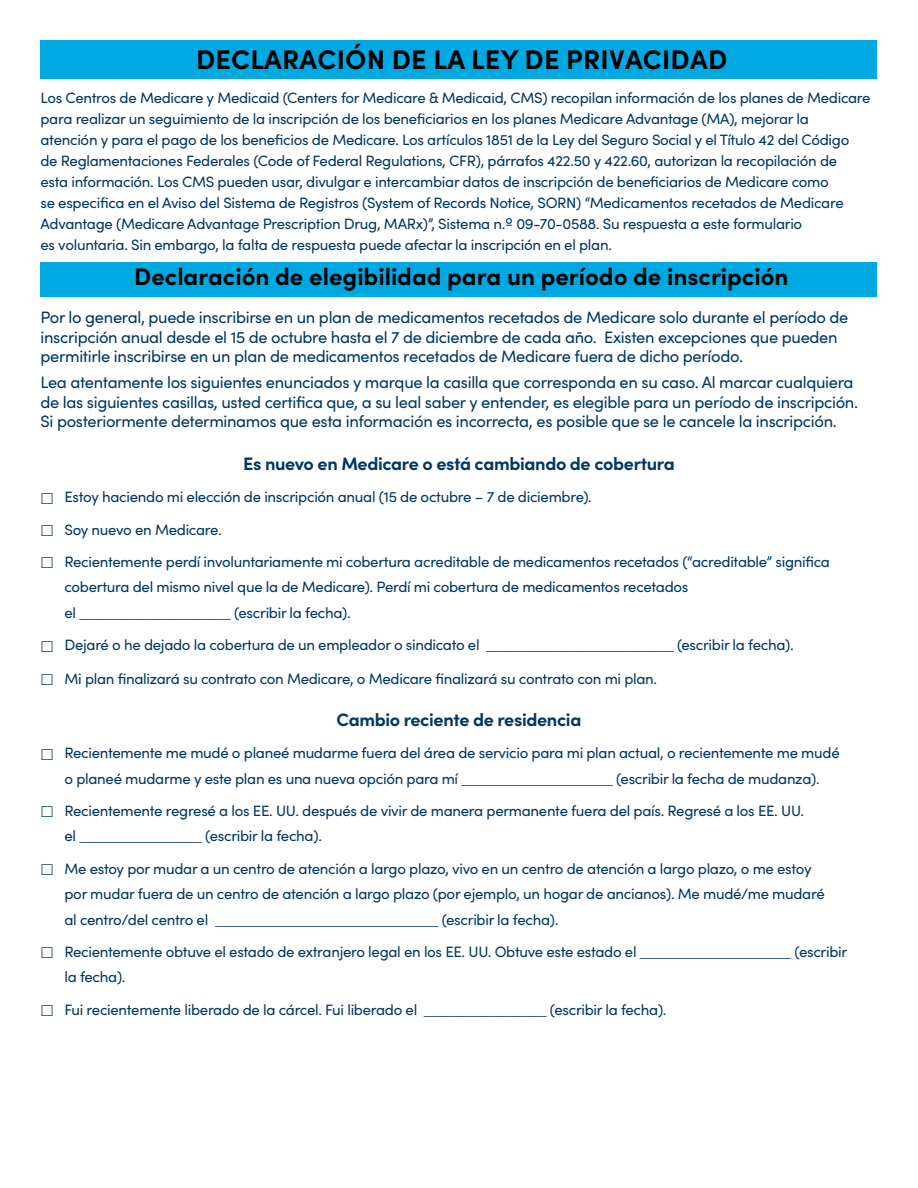
<style>
.page{position:relative;width:918px;height:1188px;background:#fff}
.page>*{position:absolute;margin:0;border:0;box-sizing:border-box;transform-origin:0 0}
.t1{font:700 27px "Sofia Pro";letter-spacing:.01em;color:#000}
.t2{font:700 24px "Sofia Pro";color:#000}
.t3{font:700 18px "Sofia Pro";letter-spacing:-.02em;color:#003863}
.t4{font:16.5px/19.5px "Sofia Pro";letter-spacing:-.02em;color:#003863}
.t5{font:15px/21px "Sofia Pro";letter-spacing:-.02em;color:#003863}
.t6{font:15px "Minion Pro";color:#003863}
.s1{font-family:"Sofia Pro"}
.s2{font-family:"Minion Pro"}
</style>
<div class="page">
<div style="left:40px;top:40px;width:838px;height:39px;background:#00a8e2"></div>
<div style="left:40px;top:262px;width:838px;height:35px;background:#00a8e2"></div>
<h2 class="t1" style="left:196px;top:39px;width:533px">DECLARACIÓN DE LA LEY DE PRIVACIDAD</h2>
<p class="t5" style="left:40px;top:86px;width:832px">Los Centros de Medicare y Medicaid (Centers for Medicare &amp; Medicaid, CMS) recopilan información de los planes de Medicare para realizar un seguimiento de la inscripción de los beneficiarios en los planes Medicare Advantage (MA), mejorar la<br>atención y para el pago de los beneficios de Medicare. Los artículos 1851 de la Ley del Seguro Social y el Título 42 del Código<br>de Reglamentaciones Federales (Code of Federal Regulations, CFR), párrafos 422.50 y 422.60, autorizan la recopilación de<br>esta información. Los CMS pueden usar, divulgar e intercambiar datos de inscripción de beneficiarios de Medicare como<br>se especifica en el Aviso del Sistema de Registros (System of Records Notice, SORN) “Medicamentos recetados de Medicare Advantage (Medicare Advantage Prescription Drug, MARx)”, Sistema n.º 09-70-0588. Su respuesta a este formulario<br>es voluntaria. Sin embargo, la falta de respuesta puede afectar la inscripción en el plan.</p>
<h3 class="t2" style="left:134px;top:259px;width:656px">Declaración de elegibilidad para un período de inscripción</h3>
<p class="t4" style="left:40px;top:307px;width:810px">Por lo general, puede inscribirse en un plan de medicamentos recetados de Medicare solo durante el período de inscripción anual desde el 15 de octubre hasta el 7 de diciembre de cada año. Existen excepciones que pueden permitirle inscribirse en un plan de medicamentos recetados de Medicare fuera de dicho período.</p>
<p class="t4" style="left:40px;top:372px;width:819px">Lea atentamente los siguientes enunciados y marque la casilla que corresponda en su caso. Al marcar cualquiera de las siguientes casillas, usted certifica que, a su leal saber y entender, es elegible para un período de inscripción.<br>Si posteriormente determinamos que esta información es incorrecta, es posible que se le cancele la inscripción.</p>
<h4 class="t3" style="left:243px;top:450px;width:433px">Es nuevo en Medicare o está cambiando de cobertura</h4>
<p class="t5" style="left:64px;top:480px;width:767px;line-height:32.2px">Estoy haciendo mi elección de inscripción anual (15 de octubre – 7 de diciembre).<br>Soy nuevo en Medicare.<br>Recientemente perdí involuntariamente mi cobertura acreditable de medicamentos recetados (“acreditable” significa</p>
<p class="t5" style="left:64px;top:576px;width:625px">cobertura del mismo nivel que la de Medicare). Perdí mi cobertura de medicamentos recetados</p>
<p class="t6" style="left:64px;top:603px;width:288px"><span class="s1">el</span> _____________________ <span class="s1">(escribir la fecha).</span></p>
<p class="t5" style="left:64px;top:633px;width:731px">Dejaré o he dejado la cobertura de un empleador o sindicato el <span class="s2">__________________________</span> (escribir la fecha).</p>
<p class="t5" style="left:64px;top:667px;width:594px">Mi plan finalizará su contrato con Medicare, o Medicare finalizará su contrato con mi plan.</p>
<h4 class="t3" style="left:337px;top:706px;width:246px">Cambio reciente de residencia</h4>
<p class="t5" style="left:64px;top:739px;width:777px;line-height:25.5px">Recientemente me mudé o planeé mudarme fuera del área de servicio para mi plan actual, o recientemente me mudé o planeé mudarme y este plan es una nueva opción para mí <span class="s2">_____________________</span> (escribir la fecha de mudanza).</p>
<p class="t5" style="left:64px;top:797px;width:741px;line-height:25.5px">Recientemente regresé a los EE. UU. después de vivir de manera permanente fuera del país. Regresé a los EE. UU. el <span class="s2">_________________</span> (escribir la fecha).</p>
<p class="t5" style="left:64px;top:855px;width:762px;line-height:25.5px">Me estoy por mudar a un centro de atención a largo plazo, vivo en un centro de atención a largo plazo, o me estoy por mudar fuera de un centro de atención a largo plazo (por ejemplo, un hogar de ancianos). Me mudé/me mudaré al centro/del centro el <span class="s2">_______________________________</span> (escribir la fecha).</p>
<p class="t5" style="left:64px;top:938px;width:784px;line-height:25.5px">Recientemente obtuve el estado de extranjero legal en los EE. UU. Obtuve este estado el <span class="s2">_____________________</span> (escribir la fecha).</p>
<p class="t5" style="left:64px;top:998px;width:604px">Fui recientemente liberado de la cárcel. Fui liberado el <span class="s2">_________________</span> (escribir la fecha).</p>
</div>
